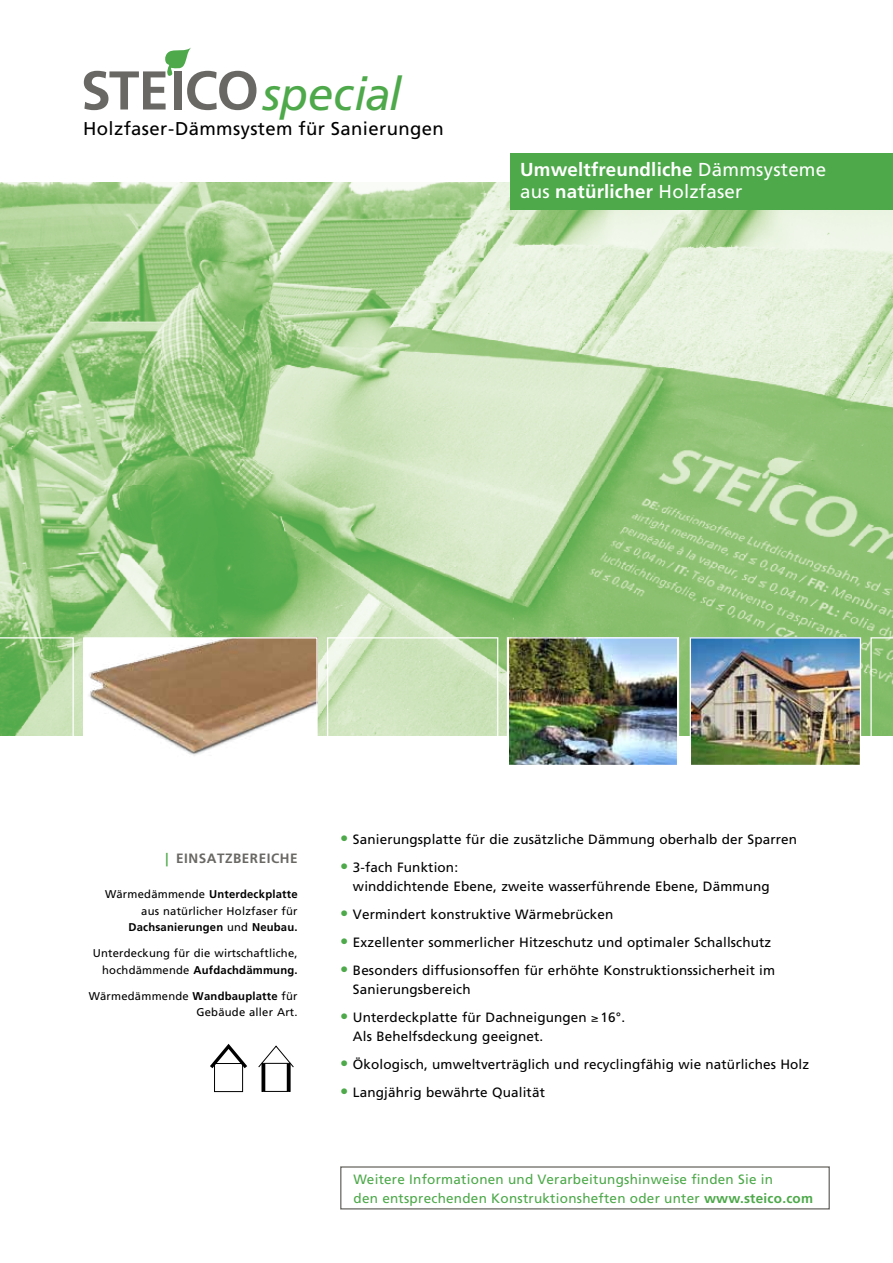
<style>
.page{position:relative;width:893px;height:1263px;background:#fff}
.page>*{position:absolute;margin:0;border:0;box-sizing:border-box;transform-origin:0 0}
.t1{font:italic 46.2px "Frutiger";letter-spacing:-.01em;color:#4da94a}
.t2{font:700 18.75px/22.5px "Frutiger";letter-spacing:.01em;color:#fff}
.t3{font:18.6px "Frutiger";letter-spacing:.02em;color:#000}
.t4{font:13.5px/18.8px "Frutiger";letter-spacing:.01em;color:#000}
.t5{font:13.5px/18.8px "Frutiger";letter-spacing:.02em;color:#4da94a}
.t6{font:700 13.5px "Frutiger";letter-spacing:.04em;color:#6a6864}
.t7{font:11.25px/16.5px "Frutiger";letter-spacing:.02em;color:#000;text-align:right}
.s1{font-weight:400}
.s2{color:#4da94a}
.s3{font-weight:700}
.s4{font-weight:700;font-size:16.5px;color:#4da94a}
</style>
<div class="page">
<img style="left:0;top:183px;width:893px;height:553px">
<svg style="left:84px;top:47px;width:172px;height:63px"></svg>
<div style="left:510px;top:153px;width:383px;height:57px;background:#4da94a"></div>
<img style="left:85px;top:639px;width:231px;height:117px">
<div style="left:83px;top:637px;width:235px;height:129px;border:1px solid #fff"></div>
<div style="left:327px;top:637px;width:171px;height:129px;border:1px solid #fff"></div>
<svg style="left:0;top:637px;width:74px;height:99px;background:#91c681"></svg>
<svg style="left:870px;top:637px;width:23px;height:99px;background:#8dc276"></svg>
<img style="left:692px;top:639px;width:167px;height:125px">
<div style="left:690px;top:637px;width:171px;height:129px;border:1px solid #fff"></div>
<div style="left:262px;top:1063px;width:28px;height:29px;border:1px solid #000"></div>
<svg style="left:258px;top:1045px;width:36px;height:23px"></svg>
<hr style="left:262px;top:1063px;width:3px;height:28px;background:#000">
<hr style="left:287px;top:1063px;width:3px;height:28px;background:#000">
<div style="left:214px;top:1063px;width:29px;height:29px;border:1px solid #000"></div>
<svg style="left:210px;top:1043px;width:37px;height:29px"></svg>
<img style="left:509px;top:639px;width:167px;height:125px">
<div style="left:507px;top:637px;width:171px;height:129px;border:1px solid #fff"></div>
<div style="left:340px;top:1166px;width:490px;height:43px;border:1px solid #6a6864"></div>
<h1 class="t1" style="left:263px;top:67px;width:141px">special</h1>
<h3 class="t3" style="left:83px;top:118px;width:362px">Holzfaser-Dämmsystem für Sanierungen</h3>
<h2 class="t2" style="left:520px;top:158px;width:308px">Umweltfreundliche <span class="s1">Dämmsysteme aus</span> natürlicher <span class="s1">Holzfaser</span></h2>
<p class="t6" style="left:165px;top:851px;width:132px"><span class="s2">|</span> Einsatzbereiche</p>
<p class="t7" style="left:105px;top:886px;width:194px">Wärmedämmende <span class="s3">Unterdeckplatte </span>aus natürlicher Holzfaser für<br><span class="s3">Dachsanierungen</span> und <span class="s3">Neubau.</span></p>
<p class="t7" style="left:93px;top:945px;width:206px">Unterdeckung für die wirtschaftliche, hochdämmende <span class="s3">Aufdachdämmung.</span></p>
<p class="t7" style="left:89px;top:987px;width:210px">Wärmedämmende <span class="s3">Wandbauplatte</span> für<br>Gebäude aller Art.</p>
<p class="t4" style="left:340px;top:830px;width:458px"><span class="s4">•</span> Sanierungsplatte für die zusätzliche Dämmung oberhalb der Sparren</p>
<p class="t4" style="left:353px;top:858px;width:418px;text-indent:-13px"><span class="s4">•</span> 3-fach Funktion:<br>winddichtende Ebene, zweite wasserführende Ebene, Dämmung</p>
<p class="t4" style="left:340px;top:905px;width:275px"><span class="s4">•</span> Vermindert konstruktive Wärmebrücken</p>
<p class="t4" style="left:340px;top:933px;width:433px"><span class="s4">•</span> Exzellenter sommerlicher Hitzeschutz und optimaler Schallschutz</p>
<p class="t4" style="left:353px;top:961px;width:424px;text-indent:-13px"><span class="s4">•</span> Besonders diffusionsoffen für erhöhte Konstruktionssicherheit im<br>Sanierungsbereich</p>
<p class="t4" style="left:353px;top:1008px;width:274px;text-indent:-13px"><span class="s4">•</span> Unterdeckplatte für Dachneigungen ≥ 16°.<br>Als Behelfsdeckung geeignet.</p>
<p class="t4" style="left:340px;top:1055px;width:471px"><span class="s4">•</span> Ökologisch, umweltverträglich und recyclingfähig wie natürliches Holz</p>
<p class="t4" style="left:340px;top:1083px;width:206px"><span class="s4">•</span> Langjährig bewährte Qualität</p>
<p class="t5" style="left:354px;top:1170px;width:461px">Weitere Informationen und Verarbeitungshinweise finden Sie in<br>den entsprechenden Konstruktionsheften oder unter <span class="s3">www.steico.com</span></p>
</div>
